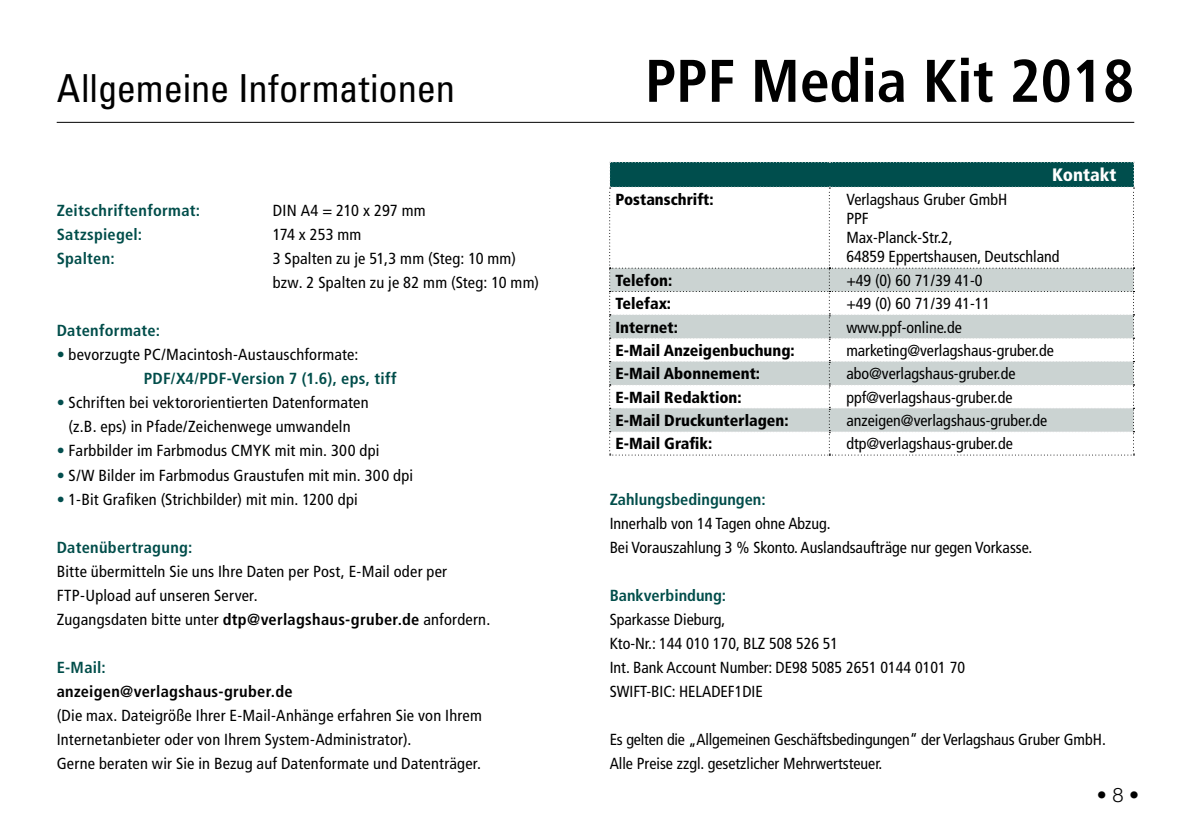
<style>
.page{position:relative;width:1191px;height:840px;background:#fff}
.page>*{position:absolute;margin:0;border:0;box-sizing:border-box;transform-origin:0 0}
.t1{font:700 condensed 60px "Frutiger";color:#000}
.t2{font:condensed 38.6px "Univers LT Std";letter-spacing:-.005em;color:#000}
.t3{font:300 20px "Helvetica Neue";color:#000}
.t4{font:900 condensed 18px "Frutiger LT Com";color:#fff}
.t5{font:condensed 16px/24px "Frutiger LT Com";color:#000}
.t6{font:900 condensed 16px "Frutiger LT Com";color:#000}
.t7{font:700 condensed 16px "Frutiger LT Com";letter-spacing:.015em;color:#004d4a}
.t8{font:700 condensed 16px "Frutiger LT Com";letter-spacing:.015em;color:#000}
.s1{color:#004d4a}
.s2{font-weight:700;color:#004d4a}
.s3{color:#034e4e}
.s4{font-weight:700}
</style>
<div class="page">
<hr style="left:57px;top:122px;width:1077px;height:1px;background:#000">
<svg style="left:609px;top:162px;width:525px;height:293px"></svg>
<h2 class="t2" style="left:57px;top:64px;width:400px">Allgemeine Informationen</h2>
<p class="t7" style="left:57px;top:201px;width:145px">Zeitschriftenformat:</p>
<p class="t5" style="left:273px;top:199px;width:154px">DIN A4 = 210 x 297 mm</p>
<p class="t7" style="left:57px;top:225px;width:87px">Satzspiegel:</p>
<p class="t5" style="left:273px;top:223px;width:90px">174 x 253 mm</p>
<p class="t7" style="left:57px;top:249px;width:59px">Spalten:</p>
<p class="t5" style="left:273px;top:247px;width:268px">3 Spalten zu je 51,3 mm (Steg: 10 mm) bzw. 2 Spalten zu je 82 mm (Steg: 10 mm)</p>
<p class="t7" style="left:57px;top:321px;width:105px">Datenformate:</p>
<p class="t5" style="left:144px;top:343px;width:254px;text-indent:-87px"><span class="s1">•</span> bevorzugte PC/Macintosh-Austauschformate:<br><span class="s2">PDF/X4/PDF-Version 7 (1.6), eps, tiff</span></p>
<p class="t5" style="left:57px;top:391px;width:313px;text-align:center"><span class="s3">•</span> Schriften bei vektororientierten Datenformaten (z.B. eps) in Pfade/Zeichenwege umwandeln</p>
<p class="t5" style="left:57px;top:439px;width:324px"><span class="s3">•</span> Farbbilder im Farbmodus CMYK mit min. 300 dpi</p>
<p class="t5" style="left:57px;top:463px;width:358px"><span class="s3">•</span> S/W Bilder im Farbmodus Graustufen mit min. 300 dpi</p>
<p class="t5" style="left:57px;top:487px;width:302px"><span class="s3">•</span> 1-Bit Grafiken (Strichbilder) mit min. 1200 dpi</p>
<p class="t7" style="left:57px;top:537px;width:137px">Datenübertragung:</p>
<p class="t5" style="left:57px;top:559px;width:435px">Bitte übermitteln Sie uns Ihre Daten per Post, E-Mail oder per<br>FTP-Upload auf unseren Server.<br>Zugangsdaten bitte unter <span class="s4">dtp@verlagshaus-gruber.de</span> anfordern.</p>
<p class="t7" style="left:57px;top:657px;width:51px">E-Mail:</p>
<p class="t8" style="left:57px;top:681px;width:237px">anzeigen@verlagshaus-gruber.de</p>
<p class="t5" style="left:57px;top:703px;width:427px">(Die max. Dateigröße Ihrer E-Mail-Anhänge erfahren Sie von Ihrem<br>Internetanbieter oder von Ihrem System-Administrator).<br>Gerne beraten wir Sie in Bezug auf Datenformate und Datenträger.</p>
<h1 class="t1" style="left:645px;top:45px;width:490px">PPF Media Kit 2018</h1>
<p class="t4" style="left:1052px;top:164px;width:66px">Kontakt</p>
<p class="t6" style="left:615px;top:189px;width:100px">Postanschrift:</p>
<p class="t5" style="left:846px;top:190px;width:215px;line-height:19.2px">Verlagshaus Gruber GmbH<br>PPF<br>Max-Planck-Str.2,<br>64859 Eppertshausen, Deutschland</p>
<p class="t6" style="left:615px;top:270px;width:58px">Telefon:</p>
<p class="t5" style="left:846px;top:268px;width:138px">+49 (0) 60 71/39 41-0</p>
<p class="t6" style="left:615px;top:294px;width:57px">Telefax:</p>
<p class="t5" style="left:846px;top:291px;width:145px">+49 (0) 60 71/39 41-11</p>
<p class="t6" style="left:615px;top:317px;width:64px">Internet:</p>
<p class="t5" style="left:846px;top:315px;width:117px">www.ppf-online.de</p>
<p class="t6" style="left:615px;top:340px;width:181px">E-Mail Anzeigenbuchung:</p>
<p class="t5" style="left:846px;top:338px;width:209px">marketing@verlagshaus-gruber.de</p>
<p class="t6" style="left:615px;top:364px;width:146px">E-Mail Abonnement:</p>
<p class="t5" style="left:846px;top:361px;width:171px">abo@verlagshaus-gruber.de</p>
<p class="t6" style="left:615px;top:387px;width:128px">E-Mail Redaktion:</p>
<p class="t5" style="left:846px;top:385px;width:168px">ppf@verlagshaus-gruber.de</p>
<p class="t6" style="left:615px;top:410px;width:175px">E-Mail Druckunterlagen:</p>
<p class="t5" style="left:846px;top:408px;width:202px">anzeigen@verlagshaus-gruber.de</p>
<p class="t6" style="left:615px;top:434px;width:98px">E-Mail Grafik:</p>
<p class="t5" style="left:846px;top:432px;width:168px">dtp@verlagshaus-gruber.de</p>
<p class="t7" style="left:609px;top:489px;width:157px">Zahlungsbedingungen:</p>
<p class="t5" style="left:609px;top:511px;width:424px">Innerhalb von 14 Tagen ohne Abzug.<br>Bei Vorauszahlung 3 % Skonto. Auslandsaufträge nur gegen Vorkasse.</p>
<p class="t7" style="left:609px;top:585px;width:118px">Bankverbindung:</p>
<p class="t5" style="left:609px;top:607px;width:357px">Sparkasse Dieburg,<br>Kto-Nr.: 144 010 170, BLZ 508 526 51<br>Int. Bank Account Number: DE98 5085 2651 0144 0101 70<br>SWIFT-BIC: HELADEF1DIE</p>
<p class="t5" style="left:609px;top:727px;width:498px">Es gelten die „Allgemeinen Geschäftsbedingungen“ der Verlagshaus Gruber GmbH.<br>Alle Preise zzgl. gesetzlicher Mehrwertsteuer.</p>
<p class="t3" style="left:1097px;top:782px;width:44px">• 8 •</p>
</div>
